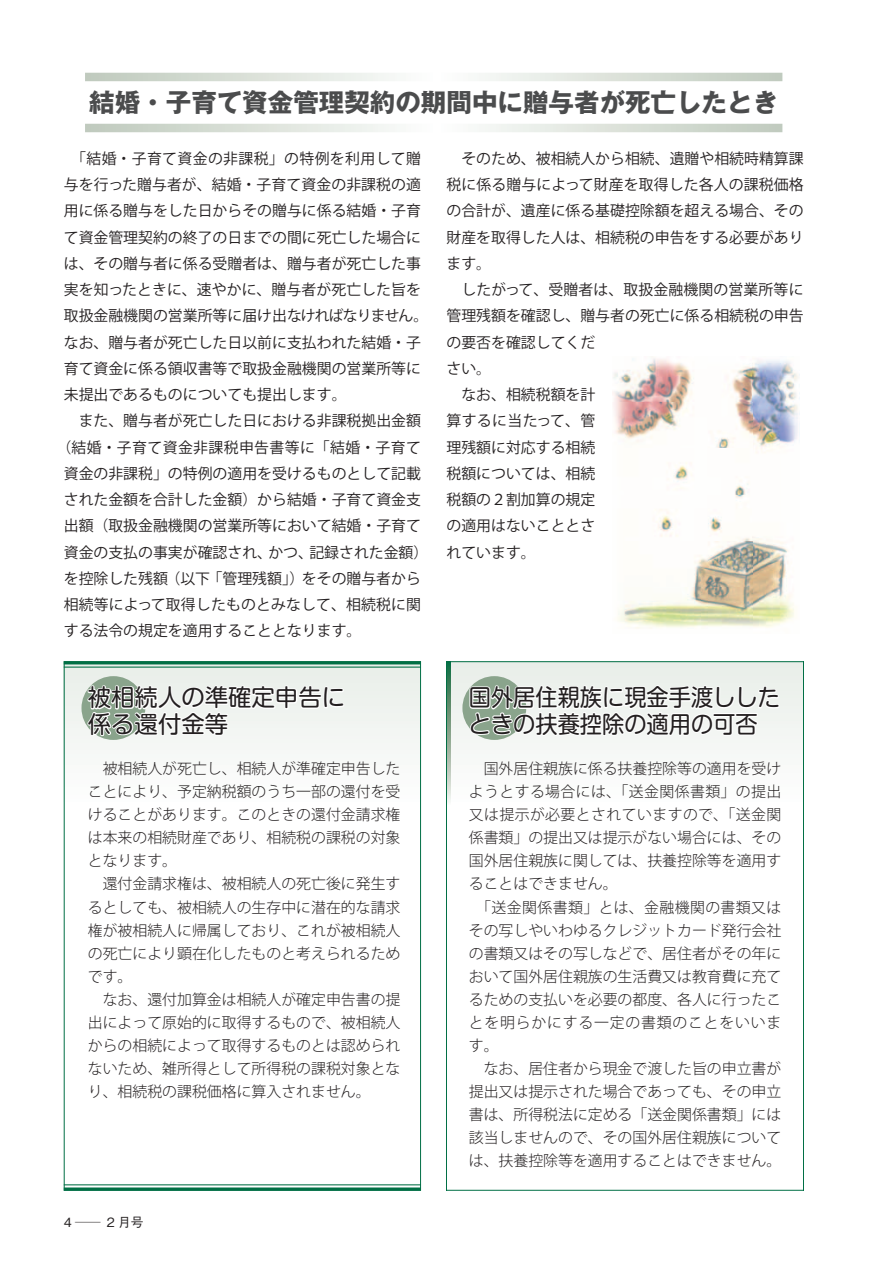
<style>
.page{position:relative;width:893px;height:1263px;background:#fff}
.page>*{position:absolute;margin:0;border:0;box-sizing:border-box;transform-origin:0 0}
.t1{font:700 25.5px "Gothic MB101 Pr 6 N";color:#4b4c4d}
.t2{font:23.4px/26.5px "Shin M Go Pr 6 N";color:#231f20;scale:.95 1}
.t3{font:23.4px/26.5px "Shin M Go Pr 6 N";color:#231f20}
.t4{font:14.85px/26.2px "Koz Go Pro";color:#231f20}
.t5{font:300 14.85px/23.1px "Koz Go Pro";color:#231f20}
.t6{font:14.85px "Koz Go Pro";letter-spacing:.025em;color:#231f20}
.t7{font:500 12.75px "Gothic BBB Pr 6 N";color:#231f20}
</style>
<div class="page">
<div style="left:447px;top:662px;width:357px;height:143px;background:linear-gradient(to right,#f6f8f6,#f5f7f5)"></div>
<hr style="left:803px;top:661px;width:1px;height:530px;background:#016f45">
<svg style="left:447px;top:662px;width:4px;height:142px"></svg>
<hr style="left:446px;top:1190px;width:358px;height:1px;background:#016f45">
<hr style="left:446px;top:661px;width:358px;height:1px;background:#016f45">
<hr style="left:446px;top:661px;width:1px;height:530px;background:#016f45">
<div style="left:462px;top:676px;width:64px;height:64px;background:#8aa48c;border-radius:50%"></div>
<svg style="left:468px;top:683px;width:313px;height:54px"></svg>
<div style="left:64px;top:662px;width:357px;height:143px;background:#f7f9f7"></div>
<svg style="left:64px;top:1187px;width:357px;height:4px"></svg>
<hr style="left:64px;top:1184px;width:357px;height:1px;background:#016f45">
<hr style="left:64px;top:661px;width:357px;height:3px;background:#016f45">
<hr style="left:64px;top:666px;width:357px;height:2px;background:#016f45">
<svg style="left:81px;top:676px;width:64px;height:64px"></svg>
<svg style="left:86px;top:661px;width:259px;height:77px"></svg>
<svg style="left:85px;top:73px;width:697px;height:8px"></svg>
<svg style="left:85px;top:124px;width:697px;height:8px"></svg>
<img style="left:612px;top:358px;width:188px;height:271px">
<h1 class="t1" style="left:89px;top:81px;width:690px">結婚・子育て資金管理契約の期間中に贈与者が死亡したとき</h1>
<p class="t6" style="left:64px;top:149px;width:359px">　「結婚・子育て資金の非課税」の特例を利用して贈</p>
<p class="t4" style="left:64px;top:172px;width:359px">与を行った贈与者が、結婚・子育て資金の非課税の適</p>
<p class="t4" style="left:64px;top:198px;width:359px">用に係る贈与をした日からその贈与に係る結婚・子育</p>
<p class="t4" style="left:64px;top:224px;width:359px">て資金管理契約の終了の日までの間に死亡した場合に</p>
<p class="t4" style="left:64px;top:251px;width:359px">は、その贈与者に係る受贈者は、贈与者が死亡した事</p>
<p class="t4" style="left:64px;top:277px;width:359px">実を知ったときに、速やかに、贈与者が死亡した旨を</p>
<p class="t4" style="left:64px;top:303px;width:366px">取扱金融機関の営業所等に届け出なければなりません。</p>
<p class="t4" style="left:64px;top:329px;width:359px">なお、贈与者が死亡した日以前に支払われた結婚・子</p>
<p class="t4" style="left:64px;top:356px;width:359px">育て資金に係る領収書等で取扱金融機関の営業所等に</p>
<p class="t4" style="left:64px;top:382px;width:284px">未提出であるものについても提出します。</p>
<p class="t4" style="left:64px;top:408px;width:359px">　また、贈与者が死亡した日における非課税拠出金額</p>
<p class="t6" style="left:56px;top:438px;width:366px">（結婚・子育て資金非課税申告書等に「結婚・子育て</p>
<p class="t4" style="left:64px;top:461px;width:359px">資金の非課税」の特例の適用を受けるものとして記載</p>
<p class="t4" style="left:64px;top:487px;width:359px">された金額を合計した金額）から結婚・子育て資金支</p>
<p class="t4" style="left:64px;top:513px;width:359px">出額（取扱金融機関の営業所等において結婚・子育て</p>
<p class="t4" style="left:309px;top:539px;width:121px">記録された金額(</p>
<p class="t4" style="left:446px;top:146px;width:359px">　そのため、被相続人から相続、遺贈や相続時精算課税に係る贈与によって財産を取得した各人の課税価格の合計が、遺産に係る基礎控除額を超える場合、その財産を取得した人は、相続税の申告をする必要があります。<br>　したがって、受贈者は、取扱金融機関の営業所等に管理残額を確認し、贈与者の死亡に係る相続税の申告の要否を確認してくだ<br>さい。<br>　なお、相続税額を計<br>算するに当たって、管<br>理残額に対応する相続<br>税額については、相続<br>税額の２割加算の規定<br>の適用はないこととさ<br>れています。</p>
<p class="t4" style="left:64px;top:539px;width:210px">資金の支払の事実が確認され、</p>
<p class="t4" style="left:268px;top:539px;width:46px">かつ、</p>
<p class="t4" style="left:208px;top:566px;width:98px">「管理残額」）</p>
<p class="t4" style="left:64px;top:566px;width:359px">を控除した残額<br>相続等によって取得したものとみなして、相続税に関する法令の規定を適用することとなります。</p>
<p class="t4" style="left:302px;top:566px;width:121px">をその贈与者から</p>
<p class="t4" style="left:165px;top:566px;width:46px">（以下</p>
<h2 class="t3" style="left:88px;top:683px;width:259px">被相続人の準確定申告に係る還付金等</h2>
<p class="t5" style="left:88px;top:757px;width:314px">　被相続人が死亡し、相続人が準確定申告したことにより、予定納税額のうち一部の還付を受けることがあります。このときの還付金請求権は本来の相続財産であり、相続税の課税の対象となります。<br>　還付金請求権は、被相続人の死亡後に発生するとしても、被相続人の生存中に潜在的な請求権が被相続人に帰属しており、これが被相続人の死亡により顕在化したものと考えられるためです。<br>　なお、還付加算金は相続人が確定申告書の提出によって原始的に取得するもので、被相続人からの相続によって取得するものとは認められないため、雑所得として所得税の課税対象となり、相続税の課税価格に算入されません。</p>
<p class="t7" style="left:107px;top:1212px;width:38px">2月号</p>
<p class="t7" style="left:64px;top:1212px;width:38px">4─</p>
<h2 class="t2" style="left:469px;top:683px;width:329px">国外居住親族に現金手渡ししたときの扶養控除の適用の可否</h2>
<p class="t5" style="left:469px;top:757px;width:314px">　国外居住親族に係る扶養控除等の適用を受けようとする場合には、「送金関係書類」の提出又は提示が必要とされていますので、「送金関係書類」の提出又は提示がない場合には、その国外居住親族に関しては、扶養控除等を適用することはできません。<br>　「送金関係書類」とは、金融機関の書類又はその写しやいわゆるクレジットカード発行会社の書類又はその写しなどで、居住者がその年において国外居住親族の生活費又は教育費に充てるための支払いを必要の都度、各人に行ったことを明らかにする一定の書類のことをいいます。<br>　なお、居住者から現金で渡した旨の申立書が提出又は提示された場合であっても、その申立書は、所得税法に定める「送金関係書類」には該当しませんので、その国外居住親族については、扶養控除等を適用することはできません。</p>
</div>
